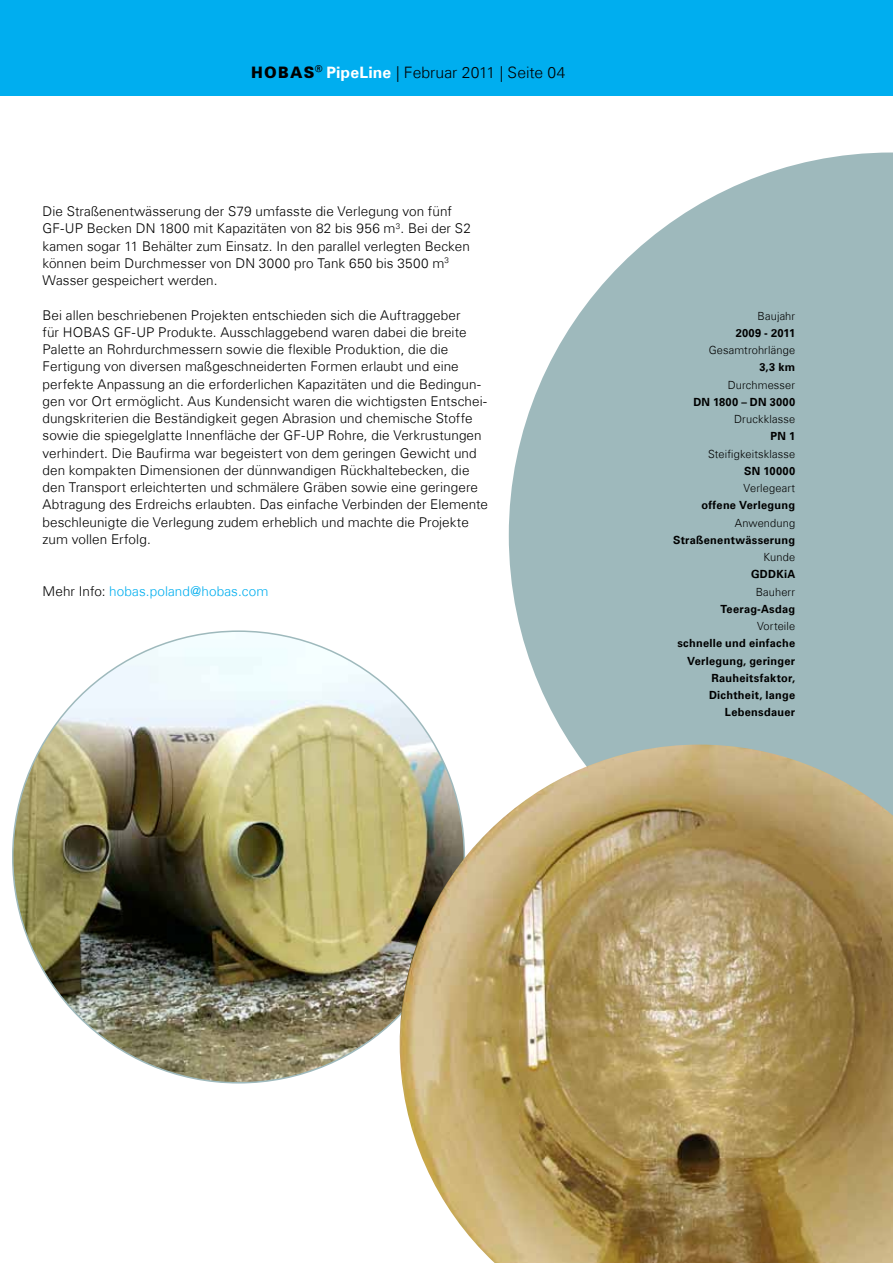
<style>
.page{position:relative;width:893px;height:1263px;background:#fff}
.page>*{position:absolute;margin:0;border:0;box-sizing:border-box;transform-origin:0 0}
.t1{font:300 15.75px "Univers Com 45";color:#000}
.t2{font:300 13.5px/17.2px "Univers Com 45";letter-spacing:.005em;color:#000}
.t3{font:300 13.5px "Univers Com 45";letter-spacing:.01em;color:#00aeef}
.t4{font:700 11.25px/17.2px "Univers Com 65";letter-spacing:.025em;color:#000;text-align:right}
.t5{font:300 11.25px "Univers Com 45";letter-spacing:.01em;color:#000}
.s1{font-family:"HOBAS";font-weight:400}
.s2{font-family:"Univers Com 65";font-weight:700;color:#fff}
.s3{color:#000}
</style>
<div class="page">
<svg style="left:509px;top:153px;width:384px;height:591px;fill:#9eb9bc"></svg>
<img style="left:13px;top:632px;width:451px;height:451px;border-radius:222px">
<img style="left:400px;top:744px;width:493px;height:519px">
<div style="left:0;top:0;width:893px;height:95px;background:#00aeef"></div>
<p class="t1" style="left:251px;top:63px;width:316px"><span class="s1">h</span> <span class="s2">PipeLine</span> | Februar 2011 | Seite 04</p>
<p class="t2" style="left:43px;top:203px;width:430px">Die Straßenentwässerung der S79 umfasste die Verlegung von fünf GF-UP Becken DN 1800 mit Kapazitäten von 82 bis 956 m<sup>3</sup>. Bei der S2 kamen sogar 11 Behälter zum Einsatz. In den parallel verlegten Becken können beim Durchmesser von DN 3000 pro Tank 650 bis 3500 m<sup>3<br></sup>Wasser gespeichert werden.</p>
<p class="t2" style="left:43px;top:306px;width:447px">Bei allen beschriebenen Projekten entschieden sich die Auftraggeber<br>für HOBAS GF-UP Produkte. Ausschlaggebend waren dabei die breite Palette an Rohrdurchmessern sowie die flexible Produktion, die die Fertigung von diversen maßgeschneiderten Formen erlaubt und eine perfekte Anpassung an die erforderlichen Kapazitäten und die Bedingun&shy;gen vor Ort ermöglicht. Aus Kundensicht waren die wichtigsten Entschei&shy;dungskriterien die Beständigkeit gegen Abrasion und chemische Stoffe sowie die spiegelglatte Innenfläche der GF-UP Rohre, die Verkrustungen verhindert. Die Baufirma war begeistert von dem geringen Gewicht und den kompakten Dimensionen der dünnwandigen Rückhaltebecken, die den Transport erleichterten und schmälere Gräben sowie eine geringere Abtragung des Erdreichs erlaubten. Das einfache Verbinden der Elemente beschleunigte die Verlegung zudem erheblich und machte die Projekte zum vollen Erfolg.</p>
<p class="t3" style="left:43px;top:583px;width:227px"><span class="s3">Mehr Info:</span> hobas.poland@hobas.com</p>
<p class="t5" style="left:758px;top:309px;width:39px">Baujahr</p>
<p class="t4" style="left:736px;top:324px;width:61px">2009 - 2011</p>
<p class="t5" style="left:709px;top:343px;width:88px">Gesamtrohrlänge</p>
<p class="t4" style="left:759px;top:359px;width:37px">3,3 km</p>
<p class="t5" style="left:728px;top:378px;width:69px">Durchmesser</p>
<p class="t4" style="left:693px;top:393px;width:103px">DN 1800 – DN 3000</p>
<p class="t5" style="left:734px;top:412px;width:63px">Druckklasse</p>
<p class="t4" style="left:770px;top:428px;width:26px">PN 1</p>
<p class="t5" style="left:708px;top:447px;width:89px">Steifigkeitsklasse</p>
<p class="t4" style="left:744px;top:462px;width:52px">SN 10000</p>
<p class="t5" style="left:743px;top:481px;width:53px">Verlegeart</p>
<p class="t4" style="left:701px;top:497px;width:95px">offene Verlegung</p>
<p class="t5" style="left:735px;top:516px;width:62px">Anwendung</p>
<p class="t4" style="left:673px;top:531px;width:124px">Straßenentwässerung</p>
<p class="t5" style="left:763px;top:550px;width:33px">Kunde</p>
<p class="t4" style="left:751px;top:566px;width:46px">GDDKiA</p>
<p class="t5" style="left:756px;top:585px;width:41px">Bauherr</p>
<p class="t4" style="left:720px;top:600px;width:76px">Teerag-Asdag</p>
<p class="t5" style="left:757px;top:619px;width:40px">Vorteile</p>
<p class="t4" style="left:677px;top:635px;width:119px">schnelle und einfache<br>Verlegung, geringer<br>Rauheitsfaktor,<br>Dichtheit, lange<br>Lebensdauer</p>
</div>
